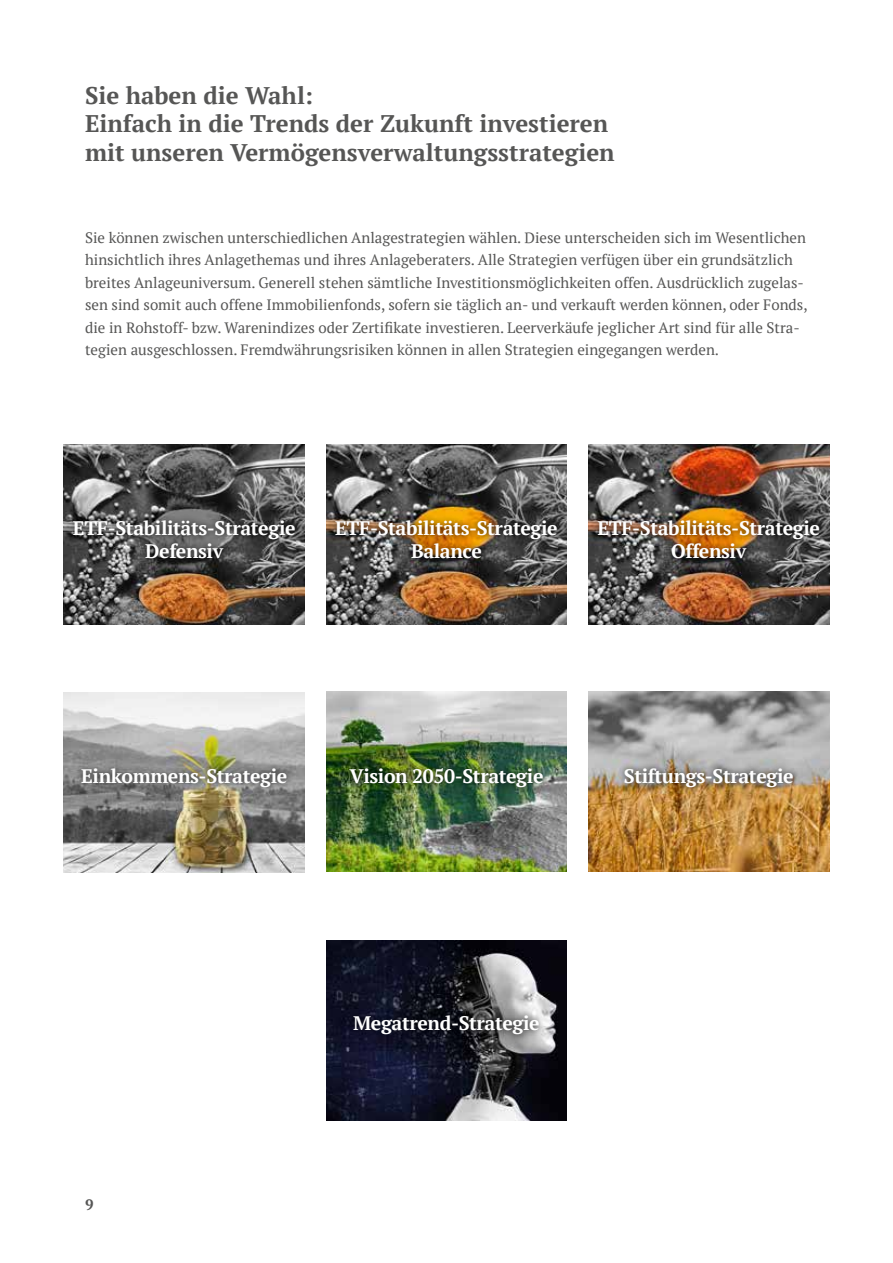
<style>
.page{position:relative;width:893px;height:1263px;background:#fff}
.page>*{position:absolute;margin:0;border:0;box-sizing:border-box;transform-origin:0 0}
.t1{font:700 24px/28.5px "PT Serif";color:#565655}
.t2{font:700 19.5px/22.5px "PT Serif";letter-spacing:-.02em;color:#fff;text-align:center}
.t3{font:15px/22.5px "PT Serif";color:#565655}
.t4{font:700 15px "PT Serif";color:#565655}
</style>
<div class="page">
<img style="left:64px;top:692px;width:241px;height:180px">
<img style="left:588px;top:444px;width:241px;height:180px">
<img style="left:64px;top:444px;width:241px;height:180px">
<img style="left:326px;top:444px;width:241px;height:180px">
<img style="left:326px;top:692px;width:241px;height:180px">
<img style="left:588px;top:692px;width:241px;height:180px">
<img style="left:326px;top:940px;width:241px;height:180px">
<div style="left:67px;top:514px;width:235px;height:51px;background:#000;opacity:.8"></div>
<div style="left:329px;top:514px;width:235px;height:50px;background:#000;opacity:.8"></div>
<div style="left:592px;top:514px;width:234px;height:50px;background:#000;opacity:.8"></div>
<div style="left:343px;top:761px;width:207px;height:33px;background:#000;opacity:.8"></div>
<div style="left:347px;top:1009px;width:199px;height:32px;background:#000;opacity:.8"></div>
<div style="left:618px;top:761px;width:182px;height:33px;background:#000;opacity:.8"></div>
<div style="left:75px;top:761px;width:218px;height:33px;background:#000;opacity:.8"></div>
<h1 class="t1" style="left:85px;top:80px;width:531px">Sie haben die Wahl:<br>Einfach in die Trends der Zukunft investieren mit unseren Vermögensverwaltungsstrategien</h1>
<p class="t3" style="left:85px;top:226px;width:724px">Sie können zwischen unterschiedlichen Anlagestrategien wählen. Diese unterscheiden sich im Wesentlichen hinsichtlich ihres Anlagethemas und ihres Anlageberaters. Alle Strategien verfügen über ein grundsätzlich breites Anlageuniversum. Generell stehen sämtliche Investitionsmöglichkeiten offen. Ausdrücklich zugelas&shy;sen sind somit auch offene Immobilienfonds, sofern sie täglich an- und verkauft werden können, oder Fonds, die in Rohstoff- bzw. Warenindizes oder Zertifikate investieren. Leerverkäufe jeglicher Art sind für alle Stra&shy;tegien ausgeschlossen. Fremdwährungsrisiken können in allen Strategien eingegangen werden.</p>
<h2 class="t2" style="left:73px;top:517px;width:224px">ETF-Stabilitäts-Strategie<br>Defensiv</h2>
<h2 class="t2" style="left:335px;top:517px;width:224px">ETF-Stabilitäts-Strategie<br>Balance</h2>
<h2 class="t2" style="left:597px;top:517px;width:224px">ETF-Stabilitäts-Strategie<br>Offensiv</h2>
<h2 class="t2" style="left:349px;top:764px;width:195px">Vision 2050-Strategie</h2>
<h2 class="t2" style="left:81px;top:764px;width:208px">Einkommens-Strategie</h2>
<h2 class="t2" style="left:624px;top:764px;width:171px">Stiftungs-Strategie</h2>
<p class="t4" style="left:85px;top:1195px;width:10px">9</p>
<h2 class="t2" style="left:353px;top:1012px;width:188px">Megatrend-Strategie</h2>
</div>
